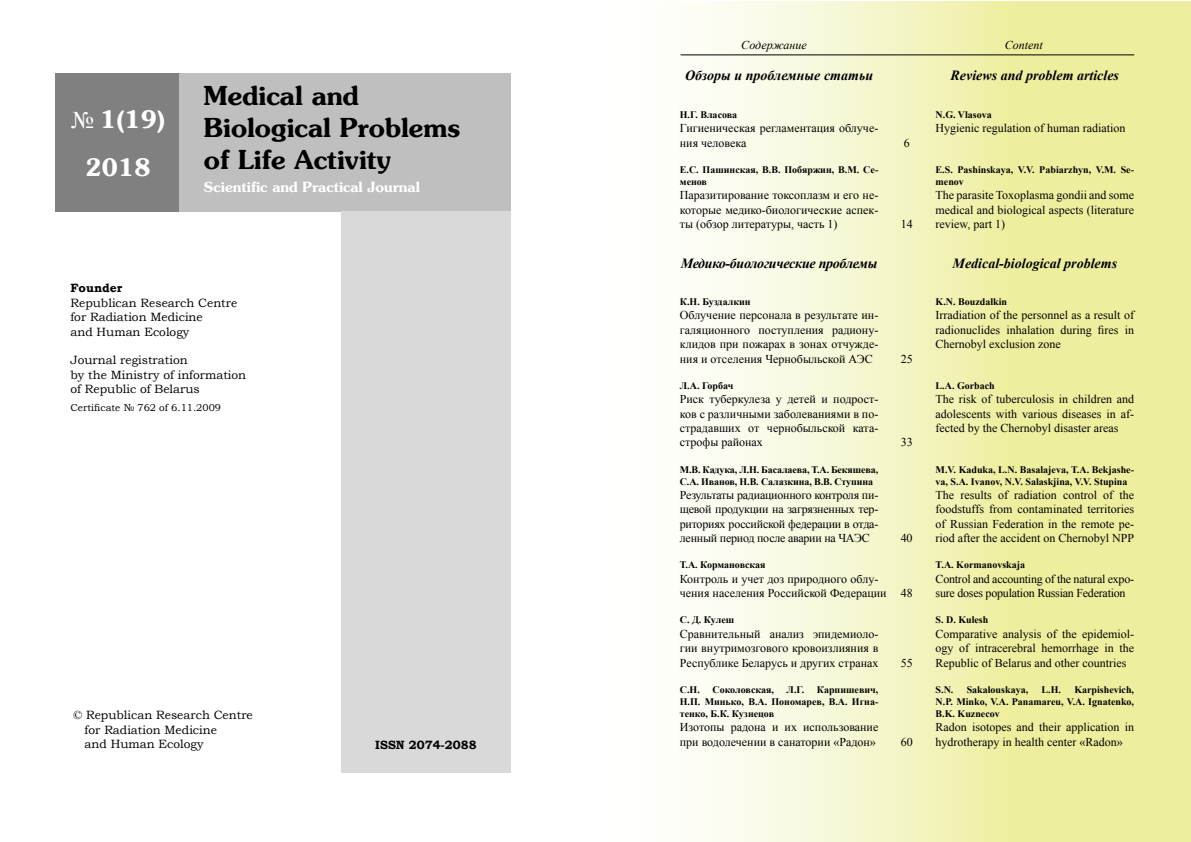
<style>
.page{position:relative;width:1191px;height:842px;background:#fff}
.page>*{position:absolute;margin:0;border:0;box-sizing:border-box;transform-origin:0 0}
.t1{font:700 26px/32px "AG Presquire";color:#000}
.t2{font:700 24px/48px "AG Presquire";color:#fff;text-align:center}
.t3{font:italic 700 14px "Times New Roman";color:#000}
.t4{font:700 14px "AG Presquire";color:#fff}
.t5{font:italic 700 14px "Times New Roman";letter-spacing:-.02em;color:#000}
.t6{font:12px/14.4px "Times New Roman";color:#000;text-align:justify}
.t7{font:12px/14.4px "Bookman Old Style";color:#000}
.t8{font:12px/14.4px "Times New Roman";letter-spacing:-.02em;color:#000}
.t9{font:700 12px "Bookman Old Style";color:#000}
.t10{font:italic 12px "Times New Roman";color:#000}
.t11{font:700 10px/12px "Times New Roman";color:#000}
.t12{font:10px "Bookman Old Style";color:#000}
.s1{font-family:"Times New Roman";font-weight:400}
</style>
<div class="page">
<svg style="left:680px;top:4px;width:509px;height:836px;background:#f3f3bf"></svg>
<hr style="left:680px;top:54px;width:454px;height:1px;background:#000">
<div style="left:179px;top:73px;width:331px;height:138px;background:#bfbfbf"></div>
<div style="left:56px;top:73px;width:123px;height:138px;background:#808080"></div>
<div style="left:341px;top:211px;width:169px;height:562px;background:#d9d9d9"></div>
<h2 class="t2" style="left:71px;top:95px;width:96px"><span class="s1">№</span> 1(19)<br>2018</h2>
<h1 class="t1" style="left:204px;top:80px;width:258px">Medical and<br>Biological Problems of Life Activity</h1>
<p class="t4" style="left:204px;top:178px;width:217px">Scientific and Practical Journal</p>
<p class="t9" style="left:70px;top:280px;width:53px">Founder</p>
<p class="t7" style="left:70px;top:296px;width:168px">Republican Research Centre for Radiation Medicine<br>and Human Ecology</p>
<p class="t7" style="left:70px;top:353px;width:177px">Journal registration<br>by the Ministry of information of Republic of Belarus</p>
<p class="t12" style="left:70px;top:401px;width:152px">Certificate № 762 of 6.11.2009</p>
<p class="t7" style="left:85px;top:708px;width:170px;text-indent:-11px">© Republican Research Centre for Radiation Medicine<br>and Human Ecology</p>
<p class="t9" style="left:375px;top:736px;width:103px">ISSN 2074-2088</p>
<p class="t10" style="left:741px;top:37px;width:67px">Содержание</p>
<p class="t10" style="left:1004px;top:37px;width:40px">Content</p>
<p class="t3" style="left:685px;top:66px;width:190px">Обзоры и проблемные статьи</p>
<p class="t11" style="left:680px;top:108px;width:59px">Н.Г. Власова</p>
<p class="t6" style="left:680px;top:121px;width:200px">Гигиеническая регламентация облуче&shy;ния человека</p>
<p class="t11" style="left:680px;top:163px;width:200px">Е.С. Пашинская, В.В. Побяржин, В.М. Се&shy;менов</p>
<p class="t6" style="left:680px;top:188px;width:200px">Паразитирование токсоплазм и его не&shy;которые медико-биологические аспек&shy;ты (обзор литературы, часть 1)</p>
<p class="t5" style="left:680px;top:253px;width:198px">Медико-биологические проблемы</p>
<p class="t11" style="left:680px;top:295px;width:72px">К.Н. Буздалкин</p>
<p class="t6" style="left:680px;top:308px;width:200px">Облучение персонала в результате ин&shy;галяционного поступления радиону&shy;клидов при пожарах в зонах отчужде&shy;ния и отселения Чернобыльской АЭС</p>
<p class="t11" style="left:680px;top:379px;width:55px">Л.А. Горбач</p>
<p class="t6" style="left:680px;top:392px;width:200px">Риск туберкулеза у детей и подрост&shy;ков с различными заболеваниями в по&shy;страдавших от чернобыльской ката&shy;строфы районах</p>
<p class="t11" style="left:680px;top:463px;width:200px">М.В. Кадука, Л.Н. Басалаева, Т.А. Бекяшева,<br>С.А. Иванов, Н.В. Салазкина, В.В. Ступина</p>
<p class="t6" style="left:680px;top:488px;width:200px">Результаты радиационного контроля пи&shy;щевой продукции на загрязненных тер&shy;риториях российской федерации в отда&shy;ленный период после аварии на ЧАЭС</p>
<p class="t6" style="left:903px;top:135px;width:7px">6</p>
<p class="t6" style="left:900px;top:217px;width:13px">14</p>
<p class="t6" style="left:900px;top:351px;width:13px">25</p>
<p class="t6" style="left:900px;top:435px;width:13px">33</p>
<p class="t6" style="left:900px;top:531px;width:13px">40</p>
<p class="t11" style="left:680px;top:559px;width:87px">Т.А. Кормановская</p>
<p class="t6" style="left:680px;top:571px;width:234px">Контроль и учет доз природного облу-<br>чения населения Российской Федерации 48</p>
<p class="t11" style="left:680px;top:614px;width:56px">С. Д. Кулеш</p>
<p class="t6" style="left:680px;top:626px;width:200px">Сравнительный анализ эпидемиоло&shy;гии внутримозгового кровоизлияния в Республике Беларусь и других странах</p>
<p class="t6" style="left:900px;top:655px;width:13px">55</p>
<p class="t11" style="left:680px;top:683px;width:21px">С.Н.</p>
<p class="t11" style="left:712px;top:683px;width:63px">Соколовская,</p>
<p class="t11" style="left:786px;top:683px;width:19px">Л.Г.</p>
<p class="t11" style="left:680px;top:683px;width:200px;text-align:justify;text-indent:137px">Карпишевич, Н.П. Минько, В.А. Пономарев, В.А. Игна&shy;тенко, Б.К. Кузнецов</p>
<p class="t6" style="left:680px;top:720px;width:200px">Изотопы радона и их использование при водолечении в санатории «Радон»</p>
<p class="t6" style="left:900px;top:734px;width:13px">60</p>
<p class="t3" style="left:950px;top:66px;width:170px">Reviews and problem articles</p>
<p class="t11" style="left:935px;top:108px;width:58px">N.G. Vlasova</p>
<p class="t6" style="left:935px;top:121px;width:191px">Hygienic regulation of human radiation</p>
<p class="t11" style="left:935px;top:163px;width:200px">E.S. Pashinskaya, V.V. Pabiarzhyn, V.M. Se&shy;menov</p>
<p class="t6" style="left:935px;top:188px;width:200px">The parasite Toxoplasma gondii and some medical and biological aspects (literature review, part 1)</p>
<p class="t3" style="left:952px;top:253px;width:166px">Medical-biological problems</p>
<p class="t11" style="left:935px;top:295px;width:73px">K.N. Bouzdalkin</p>
<p class="t6" style="left:935px;top:308px;width:200px">Irradiation of the personnel as a result оf radionuclides inhalation during fires in Chernobyl exclusion zone</p>
<p class="t11" style="left:935px;top:379px;width:61px">L.A. Gorbach</p>
<p class="t6" style="left:935px;top:392px;width:200px">The risk of tuberculosis in children and adolescents with various diseases in af&shy;fected by the Chernobyl disaster areas</p>
<p class="t11" style="left:935px;top:463px;width:200px">M.V. Kaduka, L.N. Basalajeva, T.A. Bekjashe&shy;va, S.A. Ivanov, N.V. Salaskjina, V.V. Stupina</p>
<p class="t6" style="left:935px;top:488px;width:200px">The results of radiation control of the foodstuffs from contaminated territories of Russian Federation in the remote pe&shy;riod after the accident on Chernobyl NPP</p>
<p class="t11" style="left:935px;top:559px;width:91px">T.A. Kormanovskaja</p>
<p class="t8" style="left:935px;top:571px;width:200px">Control and accounting of the natural expo&shy;sure doses population Russian Federation</p>
<p class="t11" style="left:935px;top:614px;width:54px">S. D. Kulesh</p>
<p class="t6" style="left:935px;top:626px;width:200px">Comparative analysis of the epidemiol&shy;ogy of intracerebral hemorrhage in the Republic of Belarus and other countries</p>
<p class="t11" style="left:935px;top:683px;width:19px">S.N.</p>
<p class="t11" style="left:966px;top:683px;width:63px">Sakalouskaya,</p>
<p class="t11" style="left:1041px;top:683px;width:21px">L.H.</p>
<p class="t11" style="left:935px;top:683px;width:200px;text-align:justify;text-indent:139px">Karpishevich, N.P. Minko, V.A. Panamareu, V.A. Ignatenko, B.K. Kuznecov</p>
<p class="t6" style="left:935px;top:720px;width:200px">Radon isotopes and their application in hydrotherapy in health center «Radon»</p>
</div>
